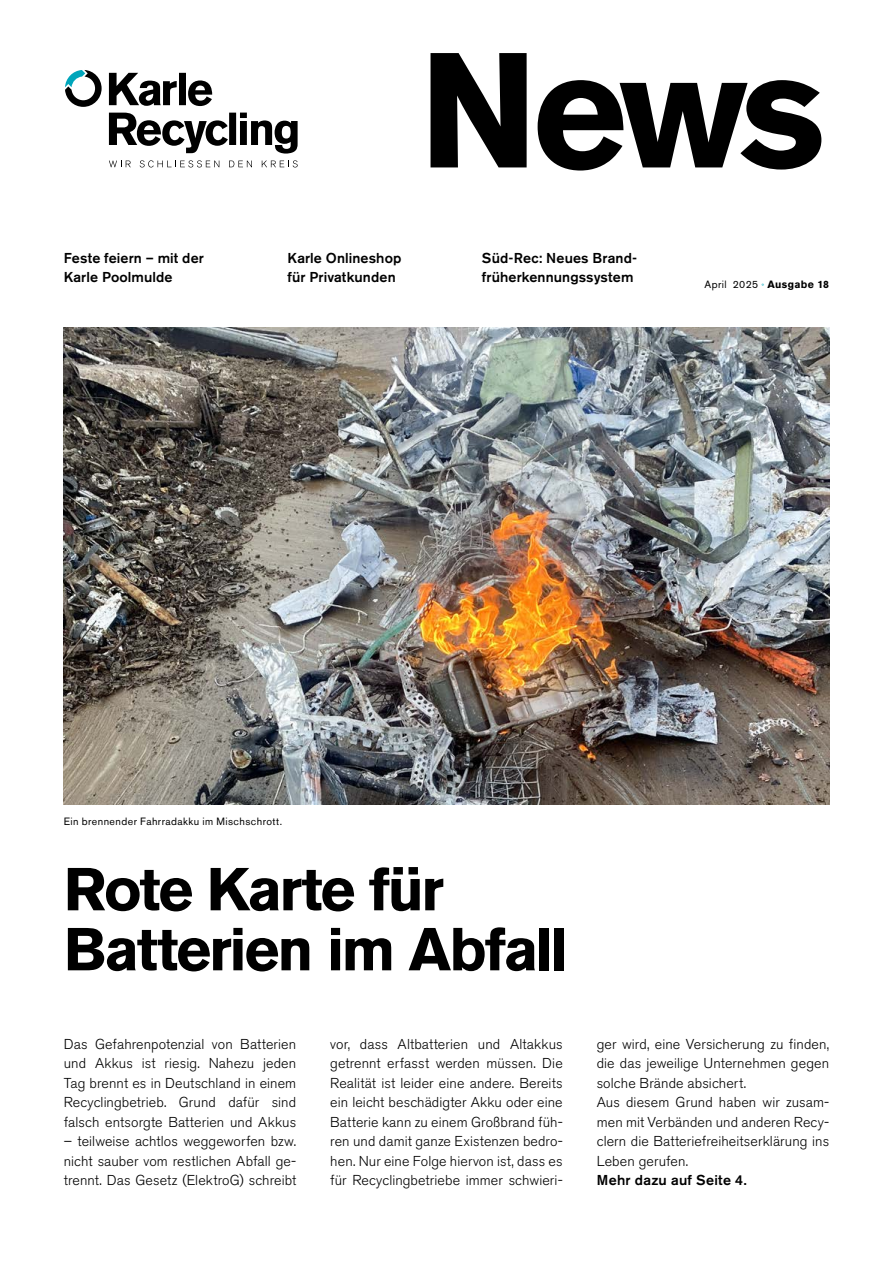
<style>
.page{position:relative;width:893px;height:1263px;background:#fff}
.page>*{position:absolute;margin:0;border:0;box-sizing:border-box;transform-origin:0 0}
.t1{font:700 162px "Akzidenz Grotesk BE";color:#000}
.t2{font:700 60px/60px "Akzidenz Grotesk BE";letter-spacing:-.035em;color:#000}
.t3{font:300 14.25px/19.5px "Akzidenz Grotesk BE";letter-spacing:.005em;color:#000;text-align:justify}
.t4{font:500 14.25px/19.5px "Akzidenz Grotesk BE";letter-spacing:.01em;color:#000}
.t5{font:10.5px "Akzidenz Grotesk BE";letter-spacing:.04em;color:#000}
.s1{color:#00a6bb}
.s2{font-weight:700}
</style>
<div class="page">
<img style="left:64px;top:327px;width:765px;height:478px">
<svg style="left:109px;top:161px;width:22px;height:6px"></svg>
<svg style="left:140px;top:160px;width:79px;height:7px"></svg>
<svg style="left:229px;top:161px;width:23px;height:6px"></svg>
<svg style="left:262px;top:160px;width:36px;height:7px"></svg>
<svg style="left:109px;top:73px;width:189px;height:81px"></svg>
<svg style="left:65px;top:70px;width:37px;height:37px"></svg>
<h1 class="t1" style="left:420px;top:17px;width:407px">News</h1>
<p class="t4" style="left:64px;top:248px;width:142px">Feste feiern – mit der<br>Karle Poolmulde</p>
<p class="t4" style="left:288px;top:248px;width:115px">Karle Onlineshop für Privatkunden</p>
<p class="t4" style="left:482px;top:248px;width:157px">Süd-Rec: Neues Brand&shy;früherkennungssystem</p>
<p class="t5" style="left:704px;top:278px;width:126px">April 2025 <span class="s1">˚</span> <span class="s2">Ausgabe 18</span></p>
<p class="t5" style="left:64px;top:815px;width:220px">Ein brennender Fahrradakku im Mischschrott.</p>
<h2 class="t2" style="left:64px;top:860px;width:506px">Rote Karte für<br>Batterien im Abfall</h2>
<p class="t3" style="left:64px;top:1034px;width:234px">Das Gefahrenpotenzial von Batterien und Akkus ist riesig. Nahezu jeden Tag brennt es in Deutschland in einem Recyclingbetrieb. Grund dafür sind falsch entsorgte Batterien und Akkus</p>
<p class="t3" style="left:64px;top:1132px;width:234px">– teilweise achtlos weggeworfen bzw. nicht sauber vom restlichen Abfall ge&shy;trennt. Das Gesetz (ElektroG) schreibt</p>
<p class="t3" style="left:330px;top:1034px;width:234px">vor, dass Altbatterien und Altakkus getrennt erfasst werden müssen. Die Realität ist leider eine andere. Bereits ein leicht beschädigter Akku oder eine Batterie kann zu einem Großbrand füh&shy;ren und damit ganze Existenzen bedro&shy;hen. Nur eine Folge hiervon ist, dass es für Recyclingbetriebe immer schwieri-</p>
<p class="t3" style="left:597px;top:1034px;width:234px;text-align:left">ger wird, eine Versicherung zu finden, die das jeweilige Unternehmen gegen solche Brände absichert.<br>Aus diesem Grund haben wir zusam&shy;men mit Verbänden und anderen Recy&shy;clern die Batteriefreiheitserklärung ins<br>Leben gerufen.</p>
<p class="t4" style="left:597px;top:1170px;width:152px">Mehr dazu auf Seite 4.</p>
</div>
